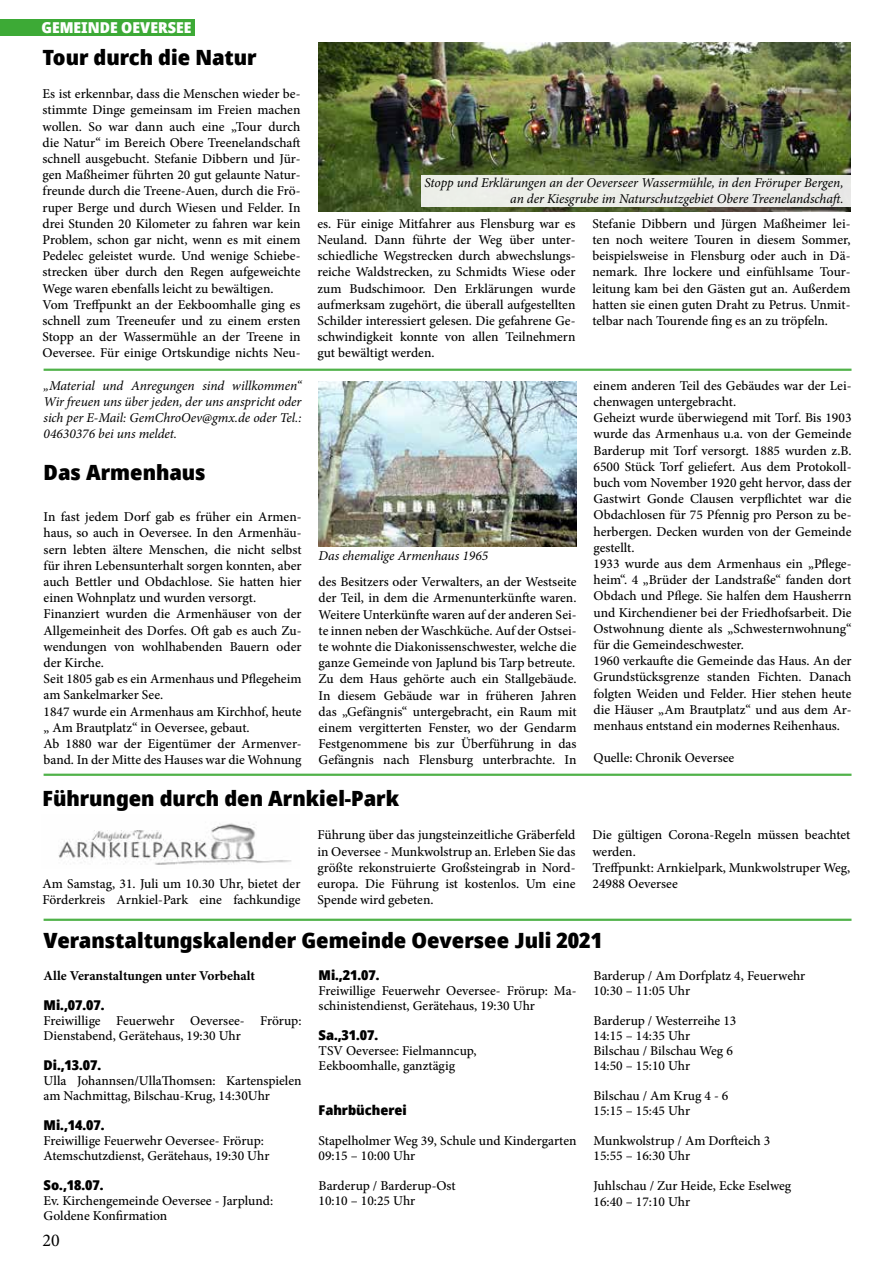
<style>
.page{position:relative;width:893px;height:1263px;background:#fff}
.page>*{position:absolute;margin:0;border:0;box-sizing:border-box;transform-origin:0 0}
.t1{font:900 21px "Avrile Sans";color:#000}
.t2{font:18px "Minion Pro";color:#000}
.t3{font:900 15px "Avrile Sans";color:#fff}
.t4{font:500 13.5px/16.2px "Minion Pro";color:#000}
.t5{font:italic 13.5px/16.2px "Minion Pro";letter-spacing:-.005em;color:#000;text-align:justify}
.t6{font:900 13.5px "Avrile Sans";color:#000}
.t7{font:700 13.5px "Minion Pro";letter-spacing:-.005em;color:#000}
</style>
<div class="page">
<div style="left:0;top:19px;width:195px;height:17px;background:#3daa36"></div>
<hr style="left:44px;top:919px;width:807px;height:2px;background:#3daa36">
<hr style="left:44px;top:774px;width:807px;height:2px;background:#3daa36">
<hr style="left:44px;top:369px;width:807px;height:2px;background:#3daa36">
<img style="left:319px;top:382px;width:257px;height:164px">
<img style="left:319px;top:43px;width:531px;height:168px">
<div style="left:421px;top:176px;width:429px;height:31px;background:#ecede8"></div>
<img style="left:58px;top:822px;width:234px;height:43px">
<p class="t3" style="left:41px;top:16px;width:151px">GEMEINDE OEVERSEE</p>
<h1 class="t1" style="left:43px;top:41px;width:216px">Tour durch die Natur</h1>
<p class="t4" style="left:43px;top:86px;width:259px">Es ist erkennbar, dass die Menschen wieder be&shy;stimmte Dinge gemeinsam im Freien machen wollen. So war dann auch eine „Tour durch die Natur“ im Bereich Obere Treenelandschaft schnell ausgebucht. Stefanie Dibbern und Jür&shy;gen Maßheimer führten 20 gut gelaunte Natur&shy;freunde durch die Treene-Auen, durch die Frö&shy;ruper Berge und durch Wiesen und Felder. In drei Stunden 20 Kilometer zu fahren war kein Problem, schon gar nicht, wenn es mit einem Pedelec geleistet wurde. Und wenige Schiebe&shy;strecken über durch den Regen aufgeweichte Wege waren ebenfalls leicht zu bewältigen.<br>Vom Treffpunkt an der Eekboomhalle ging es schnell zum Treeneufer und zu einem ersten Stopp an der Wassermühle an der Treene in Oeversee. Für einige Ortskundige nichts Neu-</p>
<p class="t5" style="left:44px;top:377px;width:259px">„Material und Anregungen sind willkommen“ Wir freuen uns über jeden, der uns anspricht oder sich per E-Mail: GemChroOev@gmx.de oder Tel.:<br>04630376 bei uns meldet.</p>
<h1 class="t1" style="left:44px;top:456px;width:164px">Das Armenhaus</h1>
<p class="t4" style="left:44px;top:509px;width:259px">In fast jedem Dorf gab es früher ein Armen&shy;haus, so auch in Oeversee. In den Armenhäu&shy;sern lebten ältere Menschen, die nicht selbst für ihren Lebensunterhalt sorgen konnten, aber auch Bettler und Obdachlose. Sie hatten hier einen Wohnplatz und wurden versorgt.<br>Finanziert wurden die Armenhäuser von der Allgemeinheit des Dorfes. Oft gab es auch Zu&shy;wendungen von wohlhabenden Bauern oder der Kirche.<br>Seit 1805 gab es ein Armenhaus und Pflegeheim am Sankelmarker See.<br>1847 wurde ein Armenhaus am Kirchhof, heute „ Am Brautplatz“ in Oeversee, gebaut.<br>Ab 1880 war der Eigentümer der Armenver&shy;band. In der Mitte des Hauses war die Wohnung</p>
<p class="t5" style="left:424px;top:175px;width:421px;text-align:right">Stopp und Erklärungen an der Oeverseer Wassermühle, in den Fröruper Bergen, an der Kiesgrube im Naturschutzgebiet Obere Treenelandschaft.</p>
<p class="t4" style="left:317px;top:215px;width:259px;text-align:justify">es. Für einige Mitfahrer aus Flensburg war es Neuland. Dann führte der Weg über unter&shy;schiedliche Wegstrecken durch abwechslungs&shy;reiche Waldstrecken, zu Schmidts Wiese oder zum Budschimoor. Den Erklärungen wurde aufmerksam zugehört, die überall aufgestellten Schilder interessiert gelesen. Die gefahrene Ge&shy;schwindigkeit konnte von allen Teilnehmern gut bewältigt werden.</p>
<p class="t4" style="left:592px;top:215px;width:259px;text-align:justify">Stefanie Dibbern und Jürgen Maßheimer lei&shy;ten noch weitere Touren in diesem Sommer, beispielsweise in Flensburg oder auch in Dä&shy;nemark. Ihre lockere und einfühlsame Tour&shy;leitung kam bei den Gästen gut an. Außerdem hatten sie einen guten Draht zu Petrus. Unmit&shy;telbar nach Tourende fing es an zu tröpfeln.</p>
<p class="t5" style="left:319px;top:548px;width:171px">Das ehemalige Armenhaus 1965</p>
<p class="t4" style="left:319px;top:574px;width:259px;text-align:justify">des Besitzers oder Verwalters, an der Westseite der Teil, in dem die Armenunterkünfte waren.<br>Weitere Unterkünfte waren auf der anderen Sei&shy;te innen neben der Waschküche. Auf der Ostsei&shy;te wohnte die Diakonissenschwester, welche die ganze Gemeinde von Japlund bis Tarp betreute.<br>Zu dem Haus gehörte auch ein Stallgebäude.<br>In diesem Gebäude war in früheren Jahren das „Gefängnis“ untergebracht, ein Raum mit einem vergitterten Fenster, wo der Gendarm Festgenommene bis zur Überführung in das Gefängnis nach Flensburg unterbrachte. In</p>
<p class="t4" style="left:593px;top:377px;width:259px">einem anderen Teil des Gebäudes war der Lei&shy;chenwagen untergebracht.<br>Geheizt wurde überwiegend mit Torf. Bis 1903 wurde das Armenhaus u.a. von der Gemeinde Barderup mit Torf versorgt. 1885 wurden z.B.<br>6500 Stück Torf geliefert. Aus dem Protokoll&shy;buch vom November 1920 geht hervor, dass der Gastwirt Gonde Clausen verpflichtet war die Obdachlosen für 75 Pfennig pro Person zu be&shy;herbergen. Decken wurden von der Gemeinde gestellt.<br>1933 wurde aus dem Armenhaus ein „Pflege&shy;heim“. 4 „Brüder der Landstraße“ fanden dort Obdach und Pflege. Sie halfen dem Hausherrn und Kirchendiener bei der Friedhofsarbeit. Die Ostwohnung diente als „Schwesternwohnung“ für die Gemeindeschwester.<br>1960 verkaufte die Gemeinde das Haus. An der Grundstücksgrenze standen Fichten. Danach folgten Weiden und Felder. Hier stehen heute die Häuser „Am Brautplatz“ und aus dem Ar&shy;menhaus entstand ein modernes Reihenhaus.</p>
<p class="t4" style="left:593px;top:750px;width:142px">Quelle: Chronik Oeversee</p>
<h1 class="t1" style="left:43px;top:782px;width:358px">Führungen durch den Arnkiel-Park</h1>
<p class="t4" style="left:43px;top:876px;width:259px">Am Samstag, 31. Juli um 10.30 Uhr, bietet der<br>Förderkreis Arnkiel-Park eine fachkundige</p>
<p class="t4" style="left:317px;top:827px;width:259px;text-align:justify">Führung über das jungsteinzeitliche Gräberfeld in Oeversee - Munkwolstrup an. Erleben Sie das größte rekonstruierte Großsteingrab in Nord&shy;europa. Die Führung ist kostenlos. Um eine Spende wird gebeten.</p>
<p class="t4" style="left:592px;top:827px;width:259px">Die gültigen Corona-Regeln müssen beachtet werden.<br>Treffpunkt: Arnkielpark, Munkwolstruper Weg,<br>24988 Oeversee</p>
<h1 class="t1" style="left:44px;top:924px;width:560px">Veranstaltungskalender Gemeinde Oeversee Juli 2021</h1>
<p class="t7" style="left:44px;top:966px;width:213px">Alle Veranstaltungen unter Vorbehalt</p>
<p class="t6" style="left:44px;top:994px;width:62px">Mi.,07.07.</p>
<p class="t4" style="left:44px;top:1013px;width:259px;line-height:15px">Freiwillige Feuerwehr Oeversee- Frörup:<br>Dienstabend, Gerätehaus, 19:30 Uhr</p>
<p class="t6" style="left:44px;top:1054px;width:59px">Di.,13.07.</p>
<p class="t4" style="left:44px;top:1073px;width:259px;line-height:15px">Ulla Johannsen/UllaThomsen: Kartenspielen am Nachmittag, Bilschau-Krug, 14:30Uhr</p>
<p class="t6" style="left:44px;top:1114px;width:62px">Mi.,14.07.</p>
<p class="t4" style="left:44px;top:1133px;width:227px;line-height:15px">Freiwillige Feuerwehr Oeversee- Frörup:<br>Atemschutzdienst, Gerätehaus, 19:30 Uhr</p>
<p class="t6" style="left:44px;top:1174px;width:61px">So.,18.07.</p>
<p class="t4" style="left:44px;top:1193px;width:231px;line-height:15px">Ev. Kirchengemeinde Oeversee - Jarplund:<br>Goldene Konfirmation</p>
<p class="t6" style="left:319px;top:964px;width:62px">Mi.,21.07.</p>
<p class="t4" style="left:319px;top:983px;width:259px;line-height:15px">Freiwillige Feuerwehr Oeversee- Frörup: Ma&shy;schinistendienst, Gerätehaus, 19:30 Uhr</p>
<p class="t6" style="left:319px;top:1024px;width:61px">Sa.,31.07.</p>
<p class="t4" style="left:319px;top:1043px;width:160px;line-height:15px">TSV Oeversee: Fielmanncup,<br>Eekboomhalle, ganztägig</p>
<p class="t6" style="left:319px;top:1099px;width:90px">Fahrbücherei</p>
<p class="t4" style="left:319px;top:1133px;width:259px;line-height:15px">Stapelholmer Weg 39, Schule und Kindergarten<br>09:15 – 10:00 Uhr</p>
<p class="t4" style="left:319px;top:1178px;width:139px;line-height:15px">Barderup / Barderup-Ost<br>10:10 – 10:25 Uhr</p>
<p class="t4" style="left:593px;top:968px;width:213px;line-height:15px">Barderup / Am Dorfplatz 4, Feuerwehr<br>10:30 – 11:05 Uhr</p>
<p class="t4" style="left:593px;top:1013px;width:144px;line-height:15px">Barderup / Westerreihe 13<br>14:15 – 14:35 Uhr<br>Bilschau / Bilschau Weg 6<br>14:50 – 15:10 Uhr</p>
<p class="t4" style="left:593px;top:1088px;width:136px;line-height:15px">Bilschau / Am Krug 4 - 6<br>15:15 – 15:45 Uhr</p>
<p class="t4" style="left:593px;top:1133px;width:178px;line-height:15px">Munkwolstrup / Am Dorfteich 3<br>15:55 – 16:30 Uhr</p>
<p class="t4" style="left:593px;top:1177px;width:199px">Juhlschau / Zur Heide, Ecke Eselweg<br>16:40 – 17:10 Uhr</p>
<h2 class="t2" style="left:43px;top:1228px;width:19px">20</h2>
</div>
